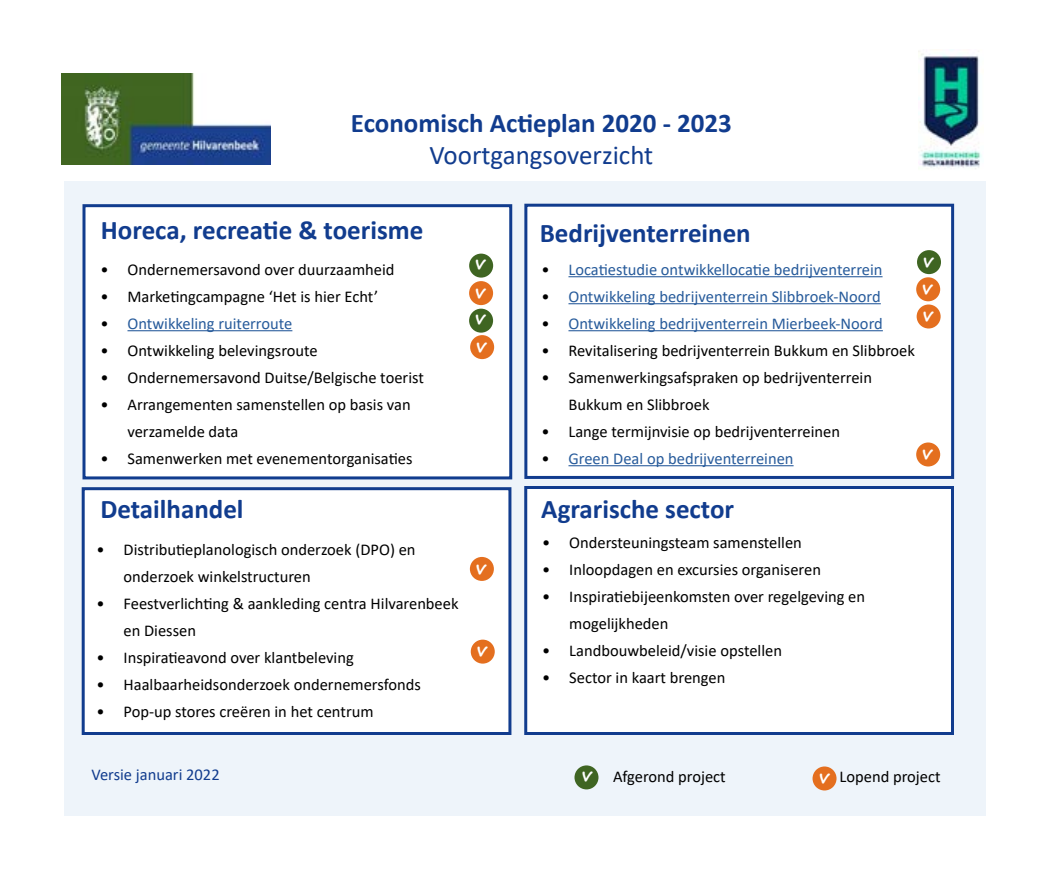
<style>
.page{position:relative;width:1050px;height:870px;background:#fff}
.page>*{position:absolute;margin:0;border:0;box-sizing:border-box;transform-origin:0 0}
.t1{font:700 27px "Calibri";color:#113c8e}
.t2{font:27px "Calibri";color:#113c8e}
.t3{font:700 18px/27.2px "Segoe Print";color:#fff;text-align:justify}
.t4{font:16.5px/27px "Calibri";color:#000}
.t5{font:16.5px "Calibri";color:#275b9b}
.t6{font:16.5px "Calibri";color:#113c8e}
.s1{color:#000}
.s2{font-family:"Segoe Print";font-weight:700;font-size:18px;color:#fff}
</style>
<div class="page">
<div style="left:64px;top:182px;width:922px;height:634px;background:#eef4fa"></div>
<div style="left:82px;top:204px;width:430px;height:275px;background:#fff;border:3px solid #113c8e"></div>
<hr style="left:128px;top:330px;width:164px;height:1px;background:#275b9b">
<div style="left:469px;top:254px;width:24px;height:24px;background:#3f6522;border-radius:50%"></div>
<div style="left:82px;top:487px;width:429px;height:248px;background:#fff;border:3px solid #113c8e"></div>
<div style="left:524px;top:204px;width:430px;height:275px;background:#fff;border:3px solid #113c8e"></div>
<div style="left:524px;top:486px;width:430px;height:249px;background:#fff;border:3px solid #113c8e"></div>
<hr style="left:568px;top:276px;width:315px;height:1px;background:#275b9b">
<hr style="left:568px;top:303px;width:313px;height:1px;background:#275b9b">
<hr style="left:568px;top:330px;width:315px;height:1px;background:#275b9b">
<hr style="left:568px;top:465px;width:226px;height:1px;background:#275b9b">
<div style="left:813px;top:766px;width:24px;height:24px;background:#e46f1f;border-radius:50%"></div>
<div style="left:574px;top:765px;width:24px;height:24px;background:#3f6522;border-radius:50%"></div>
<img style="left:919px;top:51px;width:63px;height:118px">
<img style="left:62px;top:74px;width:208px;height:91px">
<div style="left:469px;top:281px;width:24px;height:24px;background:#e46f1f;border-radius:50%"></div>
<div style="left:470px;top:335px;width:24px;height:24px;background:#e46f1f;border-radius:50%"></div>
<div style="left:917px;top:250px;width:24px;height:24px;background:#3f6522;border-radius:50%"></div>
<div style="left:916px;top:277px;width:24px;height:24px;background:#e46f1f;border-radius:50%"></div>
<div style="left:917px;top:305px;width:24px;height:24px;background:#e46f1f;border-radius:50%"></div>
<div style="left:470px;top:557px;width:24px;height:24px;background:#e46f1f;border-radius:50%"></div>
<div style="left:471px;top:640px;width:24px;height:24px;background:#e46f1f;border-radius:50%"></div>
<div style="left:469px;top:309px;width:24px;height:24px;background:#3f6522;border-radius:50%"></div>
<div style="left:916px;top:442px;width:24px;height:24px;background:#e46f1f;border-radius:50%"></div>
<h1 class="t1" style="left:351px;top:104px;width:382px">Economisch Actieplan 2020 - 2023</h1>
<h1 class="t2" style="left:429px;top:137px;width:225px">Voortgangsoverzicht</h1>
<h1 class="t1" style="left:101px;top:211px;width:324px">Horeca, recreatie &amp; toerisme</h1>
<p class="t4" style="left:100px;top:255px;width:296px">• Ondernemersavond over duurzaamheid</p>
<p class="t4" style="left:100px;top:282px;width:279px">• Marketingcampagne ‘Het is hier Echt’</p>
<p class="t5" style="left:100px;top:312px;width:193px"><span class="s1">•</span> Ontwikkeling ruiterroute</p>
<p class="t4" style="left:100px;top:336px;width:219px">• Ontwikkeling belevingsroute</p>
<p class="t4" style="left:100px;top:363px;width:325px">• Ondernemersavond Duitse/Belgische toerist</p>
<p class="t4" style="left:127px;top:390px;width:285px;text-indent:-27px">• Arrangementen samenstellen op basis van verzamelde data</p>
<p class="t4" style="left:100px;top:444px;width:314px">• Samenwerken met evenementorganisaties</p>
<h1 class="t1" style="left:100px;top:490px;width:145px">Detailhandel</h1>
<p class="t4" style="left:124px;top:536px;width:294px;text-indent:-27px">• Distributieplanologisch onderzoek (DPO) en onderzoek winkelstructuren</p>
<p class="t4" style="left:124px;top:590px;width:337px;text-indent:-27px">• Feestverlichting &amp; aankleding centra Hilvarenbeek en Diessen</p>
<p class="t4" style="left:97px;top:644px;width:259px">• Inspiratieavond over klantbeleving</p>
<p class="t4" style="left:97px;top:671px;width:326px">• Haalbaarheidsonderzoek ondernemersfonds</p>
<p class="t4" style="left:97px;top:698px;width:279px">• Pop-up stores creëren in het centrum</p>
<p class="t3" style="left:476px;top:249px;width:11px">v</p>
<p class="t3" style="left:476px;top:277px;width:11px">v</p>
<p class="t3" style="left:476px;top:304px;width:11px">v</p>
<p class="t3" style="left:477px;top:331px;width:11px">v</p>
<p class="t3" style="left:476px;top:553px;width:11px">v</p>
<p class="t3" style="left:477px;top:636px;width:11px">v</p>
<h1 class="t1" style="left:540px;top:214px;width:213px">Bedrijventerreinen</h1>
<p class="t5" style="left:542px;top:258px;width:343px"><span class="s1">•</span> Locatiestudie ontwikkellocatie bedrijventerrein</p>
<p class="t5" style="left:542px;top:285px;width:341px"><span class="s1">•</span> Ontwikkeling bedrijventerrein Slibbroek-Noord</p>
<p class="t5" style="left:542px;top:312px;width:343px"><span class="s1">•</span> Ontwikkeling bedrijventerrein Mierbeek-Noord</p>
<p class="t4" style="left:542px;top:336px;width:375px">• Revitalisering bedrijventerrein Bukkum en Slibbroek</p>
<p class="t4" style="left:568px;top:363px;width:305px;text-indent:-27px">• Samenwerkingsafspraken op bedrijventerrein<br>Bukkum en Slibbroek</p>
<p class="t4" style="left:542px;top:417px;width:300px">• Lange termijnvisie op bedrijventerreinen</p>
<p class="t5" style="left:542px;top:447px;width:254px"><span class="s1">•</span> Green Deal op bedrijventerreinen</p>
<p class="t3" style="left:923px;top:246px;width:12px">v v v</p>
<p class="t3" style="left:923px;top:439px;width:11px">v</p>
<h1 class="t1" style="left:541px;top:490px;width:194px">Agrarische sector</h1>
<p class="t4" style="left:542px;top:529px;width:261px">• Ondersteuningsteam samenstellen</p>
<p class="t4" style="left:542px;top:556px;width:280px">• Inloopdagen en excursies organiseren</p>
<p class="t4" style="left:569px;top:583px;width:297px;text-indent:-27px">• Inspiratiebijeenkomsten over regelgeving en mogelijkheden</p>
<p class="t4" style="left:542px;top:637px;width:241px">• Landbouwbeleid/visie opstellen</p>
<p class="t4" style="left:542px;top:664px;width:185px">• Sector in kaart brengen</p>
<p class="t6" style="left:92px;top:764px;width:130px">Versie januari 2022</p>
<p class="t4" style="left:582px;top:762px;width:145px"><span class="s2">v</span> Afgerond project</p>
<p class="t4" style="left:820px;top:762px;width:123px"><span class="s2">v</span> Lopend project</p>
</div>
